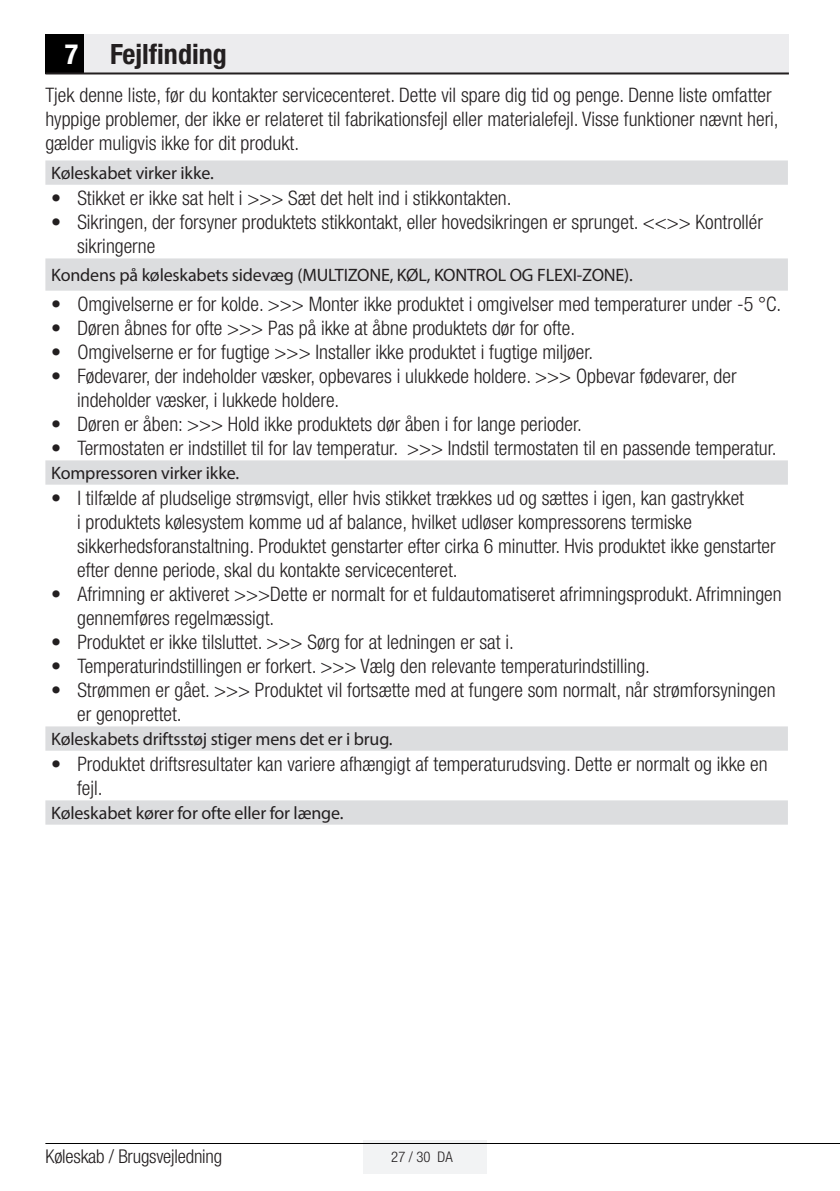
<style>
.page{position:relative;width:840px;height:1191px;background:#fff}
.page>*{position:absolute;margin:0;border:0;box-sizing:border-box;transform-origin:0 0}
.t1{font:700 condensed 28px "Helvetica Neue LT Pro";color:#231f20}
.t2{font:300 condensed 20px/24px "Helvetica Neue LT Pro";color:#231f20}
.t3{font:300 condensed 19px "Helvetica Neue LT Pro";letter-spacing:-.01em;color:#231f20}
.t4{font:18px "Myriad Pro";letter-spacing:-.01em;color:#231f20}
.t5{font:300 condensed 14.6px "Helvetica Neue LT Pro";color:#231f20}
.s1{color:#fff}
.s2{font-weight:700}
</style>
<div class="page">
<div style="left:363px;top:1140px;width:123px;height:33px;background:#f2f3f4"></div>
<hr style="left:45px;top:1143px;width:794px;height:1px;background:#000">
<div style="left:45px;top:34px;width:40px;height:40px;background:#000"></div>
<div style="left:85px;top:34px;width:703px;height:40px;background:#ececee"></div>
<hr style="left:45px;top:72px;width:743px;height:2px;background:#231f20">
<svg style="left:45px;top:160px;width:742px;height:664px"></svg>
<h1 class="t1" style="left:65px;top:37px;width:163px"><span class="s1">7</span> Fejlfinding</h1>
<p class="t2" style="left:45px;top:82px;width:734px">Tjek denne liste, før du kontakter servicecenteret. Dette vil spare dig tid og penge. Denne liste omfatter hyppige problemer, der ikke er relateret til fabrikationsfejl eller materialefejl. Visse funktioner nævnt heri, gælder muligvis ikke for dit produkt.</p>
<p class="t4" style="left:51px;top:162px;width:164px">Køleskabet virker ikke.</p>
<p class="t2" style="left:51px;top:185px;width:461px"><span class="s2">•</span> Stikket er ikke sat helt i &gt;&gt;&gt; Sæt det helt ind i stikkontakten.</p>
<p class="t2" style="left:77px;top:209px;width:687px;text-indent:-26px"><span class="s2">•</span> Sikringen, der forsyner produktets stikkontakt, eller hovedsikringen er sprunget. &lt;&lt;&gt;&gt; Kontrollér sikringerne</p>
<p class="t4" style="left:51px;top:264px;width:583px">Kondens på køleskabets sidevæg (MULTIZONE, KØL, KONTROL OG FLEXI-ZONE).</p>
<p class="t2" style="left:51px;top:291px;width:731px"><span class="s2">•</span> Omgivelserne er for kolde. &gt;&gt;&gt; Monter ikke produktet i omgivelser med temperaturer under -5 °C.</p>
<p class="t2" style="left:51px;top:315px;width:525px"><span class="s2">•</span> Døren åbnes for ofte &gt;&gt;&gt; Pas på ikke at åbne produktets dør for ofte.</p>
<p class="t2" style="left:51px;top:339px;width:543px"><span class="s2">•</span> Omgivelserne er for fugtige &gt;&gt;&gt; Installer ikke produktet i fugtige miljøer.</p>
<p class="t2" style="left:77px;top:363px;width:660px;text-indent:-26px"><span class="s2">•</span> Fødevarer, der indeholder væsker, opbevares i ulukkede holdere. &gt;&gt;&gt; Opbevar fødevarer, der indeholder væsker, i lukkede holdere.</p>
<p class="t2" style="left:51px;top:411px;width:532px"><span class="s2">•</span> Døren er åben: &gt;&gt;&gt; Hold ikke produktets dør åben i for lange perioder.</p>
<p class="t2" style="left:51px;top:435px;width:726px"><span class="s2">•</span> Termostaten er indstillet til for lav temperatur. &gt;&gt;&gt; Indstil termostaten til en passende temperatur.</p>
<p class="t4" style="left:51px;top:462px;width:189px">Kompressoren virker ikke.</p>
<p class="t2" style="left:77px;top:485px;width:699px;text-indent:-26px"><span class="s2">•</span> I tilfælde af pludselige strømsvigt, eller hvis stikket trækkes ud og sættes i igen, kan gastrykket<br>i produktets kølesystem komme ud af balance, hvilket udløser kompressorens termiske sikkerhedsforanstaltning. Produktet genstarter efter cirka 6 minutter. Hvis produktet ikke genstarter efter denne periode, skal du kontakte servicecenteret.</p>
<p class="t2" style="left:77px;top:581px;width:705px;text-indent:-26px"><span class="s2">•</span> Afrimning er aktiveret &gt;&gt;&gt;Dette er normalt for et fuldautomatiseret afrimningsprodukt. Afrimningen gennemføres regelmæssigt.</p>
<p class="t2" style="left:51px;top:629px;width:464px"><span class="s2">•</span> Produktet er ikke tilsluttet. &gt;&gt;&gt; Sørg for at ledningen er sat i.</p>
<p class="t2" style="left:51px;top:653px;width:600px"><span class="s2">•</span> Temperaturindstillingen er forkert. &gt;&gt;&gt; Vælg den relevante temperaturindstilling.</p>
<p class="t2" style="left:77px;top:677px;width:699px;text-indent:-26px"><span class="s2">•</span> Strømmen er gået. &gt;&gt;&gt; Produktet vil fortsætte med at fungere som normalt, når strømforsyningen er genoprettet.</p>
<p class="t4" style="left:51px;top:728px;width:343px">Køleskabets driftsstøj stiger mens det er i brug.</p>
<p class="t2" style="left:77px;top:751px;width:691px;text-indent:-26px"><span class="s2">•</span> Produktet driftsresultater kan variere afhængigt af temperaturudsving. Dette er normalt og ikke en fejl.</p>
<p class="t4" style="left:51px;top:802px;width:294px">Køleskabet kører for ofte eller for længe.</p>
<p class="t3" style="left:45px;top:1144px;width:178px">Køleskab / Brugsvejledning</p>
<p class="t5" style="left:391px;top:1148px;width:63px">27 / 30 DA</p>
</div>
